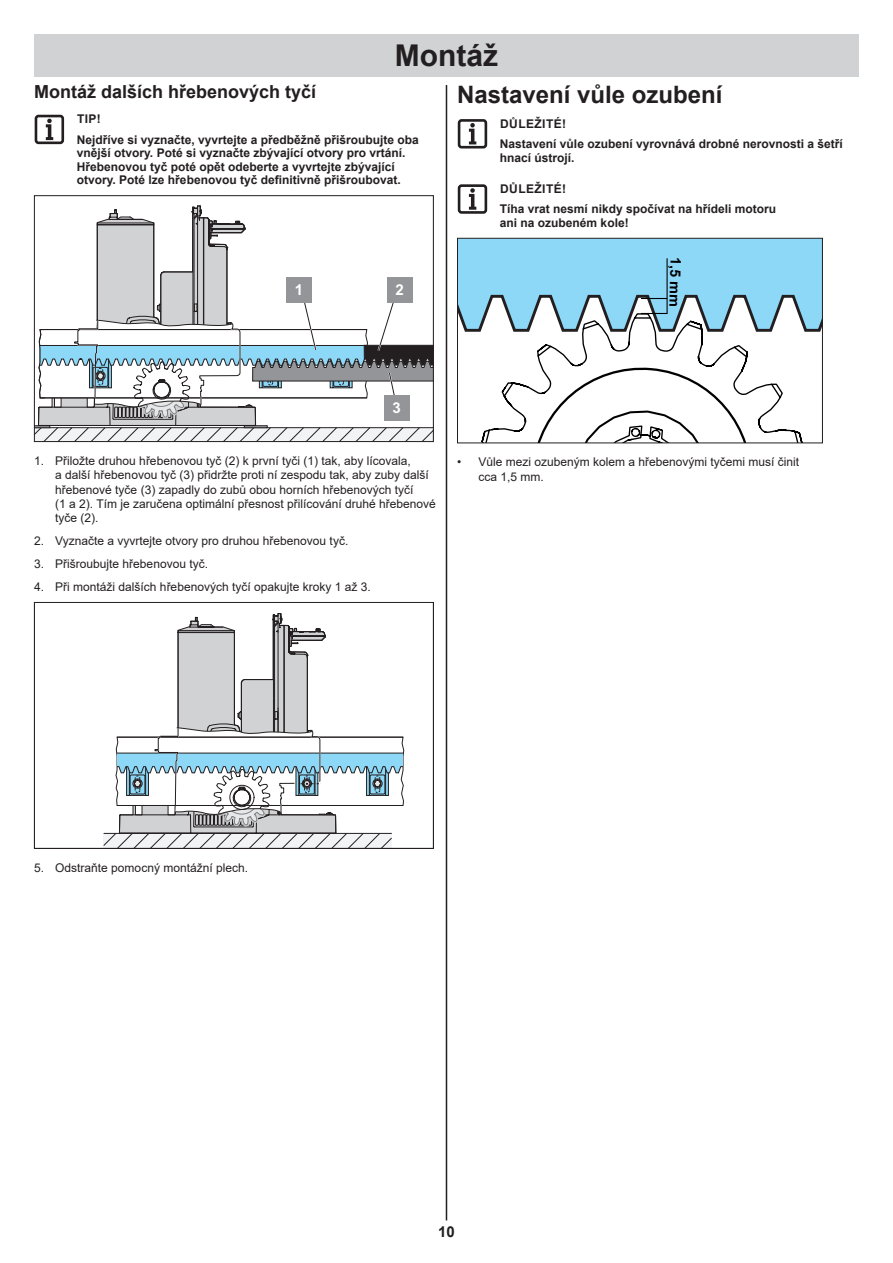
<style>
.page{position:relative;width:893px;height:1263px;background:#fff}
.page>*{position:absolute;margin:0;border:0;box-sizing:border-box;transform-origin:0 0}
.t1{font:700 30px "Arial";color:#231f20}
.t2{font:700 24px "Arial";color:#231f20}
.t3{font:700 18px "Arial";color:#231f20}
.t4{font:700 15px "Arial";color:#fff}
.t5{font:700 15px "Arial";color:#231f20}
.t6{font:700 14.4px "Arial";color:#000001}
.t7{font:12px/14.4px "Arial";color:#231f20}
.t8{font:700 12px/20.7px "Arial";color:#231f20}
</style>
<div class="page">
<div style="left:34px;top:34px;width:825px;height:43px;background:#d1d2d4"></div>
<hr style="left:446px;top:85px;width:1px;height:1135px;background:#231f20">
<svg style="left:36px;top:205px;width:396px;height:235px"></svg>
<div style="left:286px;top:277px;width:26px;height:26px;background:#939598"></div>
<div style="left:34px;top:195px;width:400px;height:247px;border:1px solid #231f20"></div>
<svg style="left:103px;top:613px;width:301px;height:234px"></svg>
<div style="left:34px;top:602px;width:400px;height:247px;border:1px solid #231f20"></div>
<svg style="left:459px;top:240px;width:362px;height:201px"></svg>
<div style="left:457px;top:238px;width:366px;height:205px;border:1px solid #231f20"></div>
<div style="left:35px;top:115px;width:29px;height:29px;border:3px solid #231f20;border-radius:3px"></div>
<svg style="left:46px;top:119px;width:7px;height:21px"></svg>
<div style="left:458px;top:119px;width:29px;height:29px;border:3px solid #231f20;border-radius:3px"></div>
<svg style="left:469px;top:123px;width:7px;height:21px"></svg>
<div style="left:458px;top:184px;width:29px;height:30px;border:3px solid #231f20;border-radius:3px"></div>
<svg style="left:469px;top:188px;width:7px;height:22px"></svg>
<h1 class="t1" style="left:395px;top:35px;width:105px">Montáž</h1>
<h3 class="t3" style="left:34px;top:79px;width:284px">Montáž dalších hřebenových tyčí</h3>
<p class="t8" style="left:77px;top:109px;width:344px">TIP!<br>Nejdříve si vyznačte, vyvrtejte a předběžně přišroubujte oba</p>
<p class="t8" style="left:77px;top:147px;width:330px;line-height:13.5px">vnější otvory. Poté si vyznačte zbývající otvory pro vrtání.<br>Hřebenovou tyč poté opět odeberte a vyvrtejte zbývající otvory. Poté lze hřebenovou tyč definitivně přišroubovat.</p>
<p class="t4" style="left:295px;top:279px;width:10px">1</p>
<p class="t4" style="left:396px;top:279px;width:10px">2</p>
<h2 class="t2" style="left:457px;top:77px;width:267px">Nastavení vůle ozubení</h2>
<p class="t8" style="left:500px;top:113px;width:344px">DŮLEŽITÉ!<br>Nastavení vůle ozubení vyrovnává drobné nerovnosti a šetří</p>
<p class="t8" style="left:500px;top:147px;width:76px">hnací ústrojí.</p>
<p class="t8" style="left:500px;top:178px;width:278px">DŮLEŽITÉ!<br>Tíha vrat nesmí nikdy spočívat na hřídeli motoru</p>
<p class="t8" style="left:500px;top:213px;width:130px">ani na ozubeném kole!</p>
<p class="t6" style="left:686px;top:257px;width:51px;rotate:91deg">1,5 mm</p>
<p class="t4" style="left:393px;top:397px;width:10px">3</p>
<p class="t7" style="left:55px;top:453px;width:382px;text-indent:-21px">1. Přiložte druhou hřebenovou tyč (2) k první tyči (1) tak, aby lícovala,<br>a další hřebenovou tyč (3) přidržte proti ní zespodu tak, aby zuby další hřebenové tyče (3) zapadly do zubů obou horních hřebenových tyčí<br>(1 a 2). Tím je zaručena optimální přesnost přilícování druhé hřebenové tyče (2).</p>
<p class="t7" style="left:34px;top:534px;width:316px">2. Vyznačte a vyvrtejte otvory pro druhou hřebenovou tyč.</p>
<p class="t7" style="left:34px;top:557px;width:175px">3. Přišroubujte hřebenovou tyč.</p>
<p class="t7" style="left:34px;top:580px;width:338px">4. Při montáži dalších hřebenových tyčí opakujte kroky 1 až 3.</p>
<p class="t7" style="left:478px;top:455px;width:322px;text-indent:-21px">• Vůle mezi ozubeným kolem a hřebenovými tyčemi musí činit cca 1,5 mm.</p>
<p class="t7" style="left:34px;top:860px;width:216px">5. Odstraňte pomocný montážní plech.</p>
<p class="t5" style="left:438px;top:1221px;width:18px">10</p>
</div>
